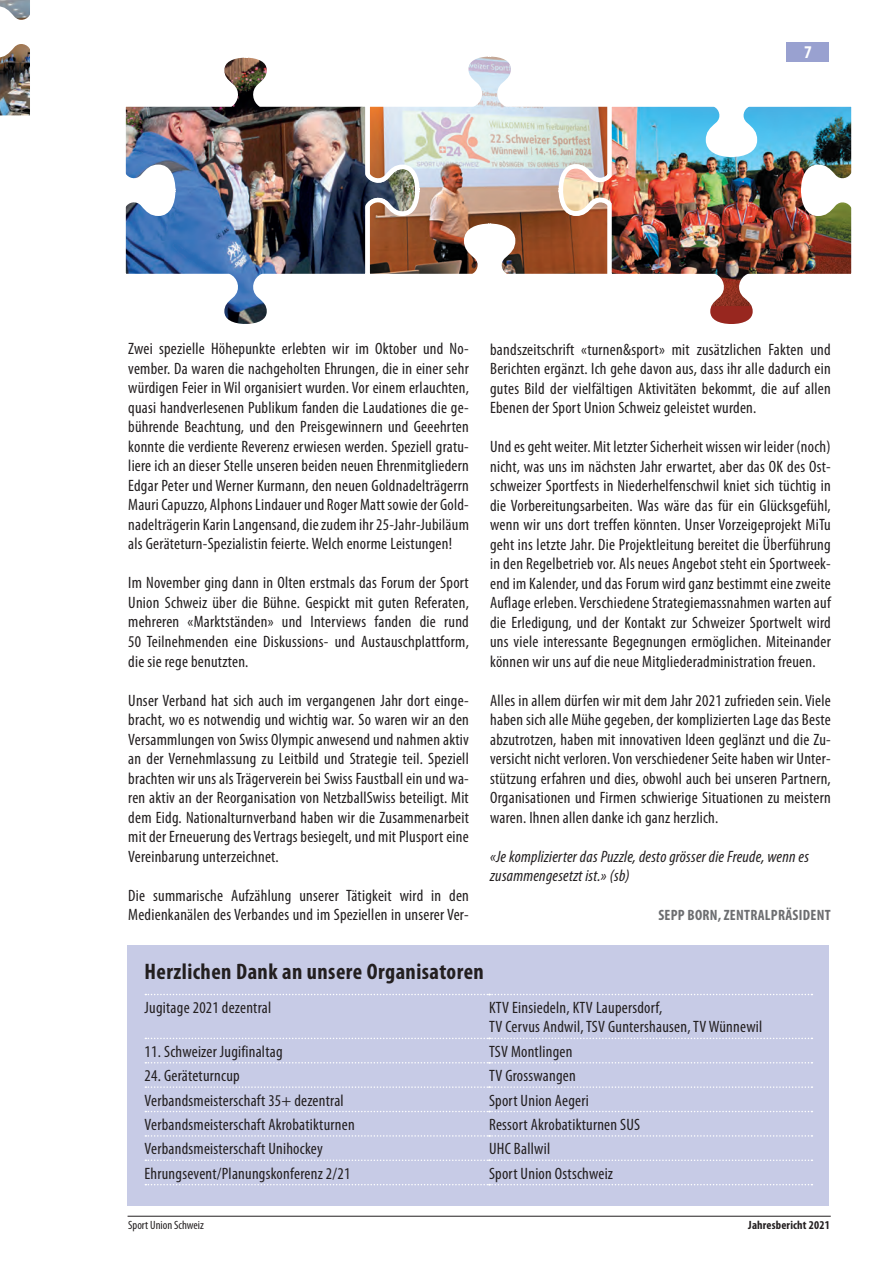
<style>
.page{position:relative;width:893px;height:1263px;background:#fff}
.page>*{position:absolute;margin:0;border:0;box-sizing:border-box;transform-origin:0 0}
.t1{font:700 condensed 22.5px "Myriad Pro";letter-spacing:.02em;color:#231f20}
.t2{font:700 condensed 18px "Myriad Pro";color:#fff}
.t3{font:condensed 16.5px/19.5px "Myriad Pro";letter-spacing:.015em;color:#231f20;text-align:justify}
.t4{font:italic condensed 16.5px/19.5px "Myriad Pro";letter-spacing:.015em;color:#231f20}
.t5{font:700 condensed 15px "Myriad Pro";letter-spacing:.02em;color:#6c6d70}
.t6{font:condensed 12px "Myriad Pro";color:#231f20}
.t7{font:700 condensed 12px "Myriad Pro";letter-spacing:.015em;color:#231f20}
</style>
<div class="page">
<div style="left:787px;top:43px;width:42px;height:19px;background:#99a1d0"></div>
<hr style="left:128px;top:1216px;width:703px;height:1px;background:#231f20">
<img style="left:125px;top:57px;width:238px;height:267px">
<div style="left:128px;top:945px;width:701px;height:261px;background:#c7cbe6"></div>
<svg style="left:145px;top:994px;width:667px;height:1px"></svg>
<svg style="left:145px;top:1038px;width:667px;height:1px"></svg>
<svg style="left:145px;top:1062px;width:667px;height:1px"></svg>
<svg style="left:145px;top:1086px;width:667px;height:2px"></svg>
<svg style="left:145px;top:1111px;width:667px;height:1px"></svg>
<svg style="left:145px;top:1135px;width:667px;height:2px"></svg>
<svg style="left:145px;top:1159px;width:667px;height:2px"></svg>
<svg style="left:145px;top:1184px;width:667px;height:1px"></svg>
<img style="left:363px;top:56px;width:193px;height:218px">
<img style="left:0;top:0;width:30px;height:116px">
<img style="left:556px;top:106px;width:296px;height:218px">
<p class="t2" style="left:804px;top:42px;width:9px">7</p>
<p class="t3" style="left:128px;top:340px;width:342px">Zwei spezielle Höhepunkte erlebten wir im Oktober und No&shy;vember. Da waren die nachgeholten Ehrungen, die in einer sehr würdigen Feier in Wil organisiert wurden. Vor einem erlauchten, quasi handverlesenen Publikum fanden die Laudationes die ge&shy;bührende Beachtung, und den Preisgewinnern und Geeehrten konnte die verdiente Reverenz erwiesen werden. Speziell gratu&shy;liere ich an dieser Stelle unseren beiden neuen Ehrenmitgliedern Edgar Peter und Werner Kurmann, den neuen Goldnadelträgerrn Mauri Capuzzo, Alphons Lindauer und Roger Matt sowie der Gold&shy;nadelträgerin Karin Langensand, die zudem ihr 25-Jahr-Jubiläum als Geräteturn-Spezialistin feierte. Welch enorme Leistungen!</p>
<p class="t3" style="left:128px;top:574px;width:342px">Im November ging dann in Olten erstmals das Forum der Sport Union Schweiz über die Bühne. Gespickt mit guten Referaten, mehreren «Marktständen» und Interviews fanden die rund 50 Teilnehmenden eine Diskussions- und Austauschplattform, die sie rege benutzten.</p>
<p class="t3" style="left:128px;top:691px;width:342px">Unser Verband hat sich auch im vergangenen Jahr dort einge&shy;bracht, wo es notwendig und wichtig war. So waren wir an den Versammlungen von Swiss Olympic anwesend und nahmen aktiv an der Vernehmlassung zu Leitbild und Strategie teil. Speziell brachten wir uns als Trägerverein bei Swiss Faustball ein und wa&shy;ren aktiv an der Reorganisation von NetzballSwiss beteiligt. Mit dem Eidg. Nationalturnverband haben wir die Zusammenarbeit mit der Erneuerung des Vertrags besiegelt, und mit Plusport eine Vereinbarung unterzeichnet.</p>
<p class="t3" style="left:128px;top:886px;width:342px">Die summarische Aufzählung unserer Tätigkeit wird in den<br>Medienkanälen des Verbandes und im Speziellen in unserer Ver-</p>
<p class="t3" style="left:490px;top:340px;width:342px">bandszeitschrift «turnen&amp;sport» mit zusätzlichen Fakten und Berichten ergänzt. Ich gehe davon aus, dass ihr alle dadurch ein gutes Bild der vielfältigen Aktivitäten bekommt, die auf allen Ebenen der Sport Union Schweiz geleistet wurden.</p>
<p class="t3" style="left:490px;top:437px;width:342px">Und es geht weiter. Mit letzter Sicherheit wissen wir leider (noch) nicht, was uns im nächsten Jahr erwartet, aber das OK des Ost&shy;schweizer Sportfests in Niederhelfenschwil kniet sich tüchtig in die Vorbereitungsarbeiten. Was wäre das für ein Glücksgefühl, wenn wir uns dort treffen könnten. Unser Vorzeigeprojekt MiTu geht ins letzte Jahr. Die Projektleitung bereitet die Überführung in den Regelbetrieb vor. Als neues Angebot steht ein Sportweek&shy;end im Kalender, und das Forum wird ganz bestimmt eine zweite Auflage erleben. Verschiedene Strategiemassnahmen warten auf die Erledigung, und der Kontakt zur Schweizer Sportwelt wird uns viele interessante Begegnungen ermöglichen. Miteinander können wir uns auf die neue Mitgliederadministration freuen.</p>
<p class="t3" style="left:490px;top:691px;width:342px">Alles in allem dürfen wir mit dem Jahr 2021 zufrieden sein. Viele haben sich alle Mühe gegeben, der komplizierten Lage das Beste abzutrotzen, haben mit innovativen Ideen geglänzt und die Zu&shy;versicht nicht verloren. Von verschiedener Seite haben wir Unter&shy;stützung erfahren und dies, obwohl auch bei unseren Partnern, Organisationen und Firmen schwierige Situationen zu meistern waren. Ihnen allen danke ich ganz herzlich.</p>
<p class="t4" style="left:490px;top:847px;width:320px">«Je komplizierter das Puzzle, desto grösser die Freude, wenn es zusammengesetzt ist.» (sb)</p>
<p class="t5" style="left:658px;top:907px;width:174px">SEPP BORN, ZENTRALPRÄSIDENT</p>
<h1 class="t1" style="left:145px;top:959px;width:341px">Herzlichen Dank an unsere Organisatoren</h1>
<p class="t3" style="left:145px;top:998px;width:128px">Jugitage 2021 dezentral</p>
<p class="t3" style="left:489px;top:998px;width:275px">KTV Einsiedeln, KTV Laupersdorf,<br>TV Cervus Andwil, TSV Guntershausen, TV Wünnewil</p>
<p class="t3" style="left:145px;top:1042px;width:140px">11. Schweizer Jugifinaltag</p>
<p class="t3" style="left:489px;top:1042px;width:85px">TSV Montlingen</p>
<p class="t3" style="left:145px;top:1066px;width:97px">24. Geräteturncup</p>
<p class="t3" style="left:489px;top:1066px;width:88px">TV Grosswangen</p>
<p class="t3" style="left:145px;top:1091px;width:201px">Verbandsmeisterschaft 35+ dezentral</p>
<p class="t3" style="left:489px;top:1091px;width:101px">Sport Union Aegeri</p>
<p class="t3" style="left:145px;top:1115px;width:212px">Verbandsmeisterschaft Akrobatikturnen</p>
<p class="t3" style="left:489px;top:1115px;width:153px">Ressort Akrobatikturnen SUS</p>
<p class="t3" style="left:145px;top:1139px;width:180px">Verbandsmeisterschaft Unihockey</p>
<p class="t3" style="left:489px;top:1139px;width:63px">UHC Ballwil</p>
<p class="t3" style="left:145px;top:1164px;width:207px">Ehrungsevent/Planungskonferenz 2/21</p>
<p class="t3" style="left:489px;top:1164px;width:126px">Sport Union Ostschweiz</p>
<p class="t6" style="left:128px;top:1219px;width:77px">Sport Union Schweiz</p>
<p class="t7" style="left:748px;top:1219px;width:83px">Jahresbericht 2021</p>
</div>
